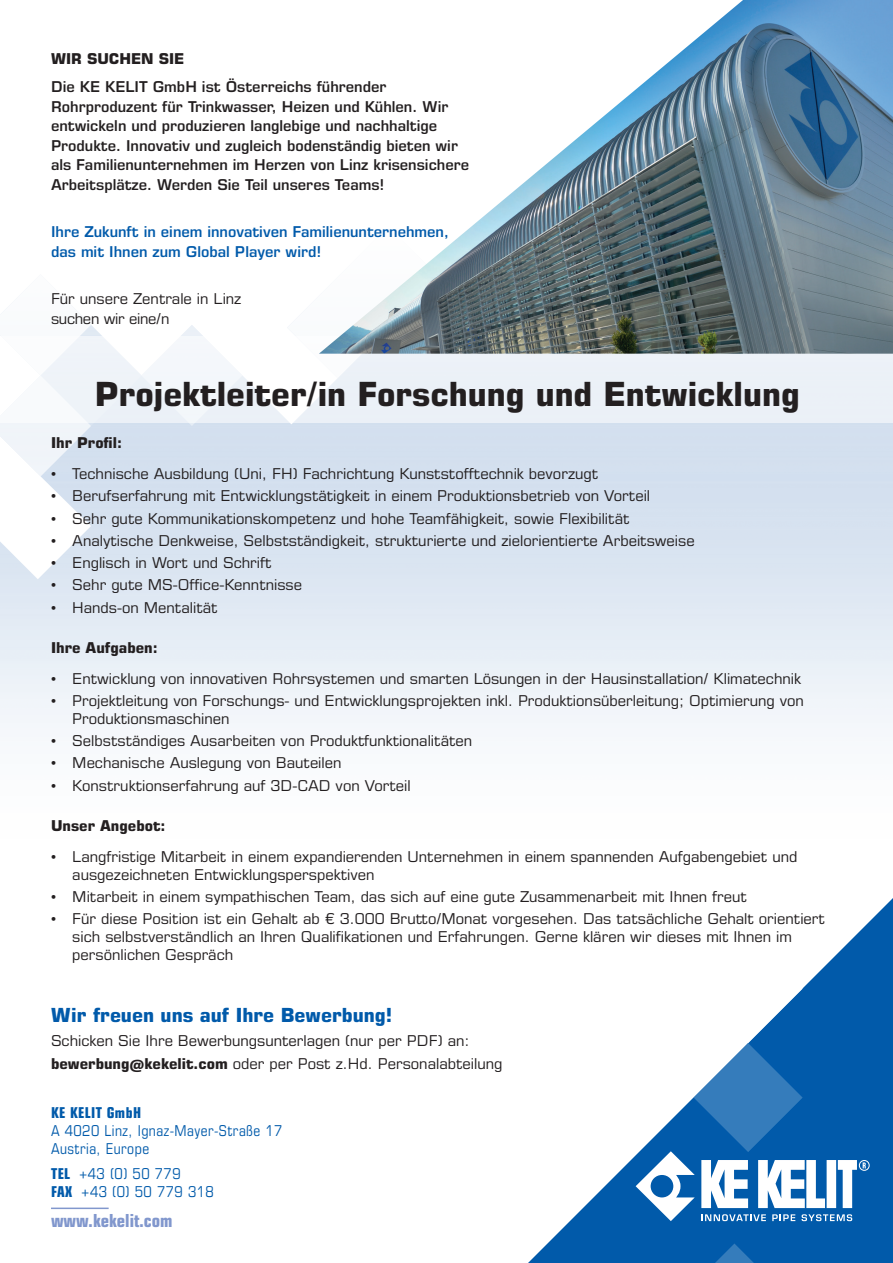
<style>
.page{position:relative;width:893px;height:1263px;background:#fff}
.page>*{position:absolute;margin:0;border:0;box-sizing:border-box;transform-origin:0 0}
.t1{font:700 33.45px "Eurostile LT Pro";color:#231f20}
.t2{font:700 19.5px "Eurostile LT Pro";color:#015aaa}
.t3{font:700 condensed 18px "Eurostile LT Pro";color:#8197cd}
.t4{font:15px/18px "Eurostile LT Pro";color:#231f20}
.t5{font:600 15px/19.5px "Eurostile LT Pro";color:#231f20}
.t6{font:600 15px/19.5px "Eurostile LT Pro";color:#015aaa}
.t7{font:condensed 15px/18px "Eurostile LT Pro";letter-spacing:.03em;color:#015aaa}
.t8{font:700 15px "Eurostile LT Pro";color:#231f20}
.t9{font:700 condensed 15px "Eurostile LT Pro";letter-spacing:.03em;color:#015aaa}
.s1{font-weight:700}
</style>
<div class="page">
<svg style="left:528px;top:898px;width:365px;height:365px"></svg>
<svg style="left:0;top:274px;width:586px;height:305px;fill:#d7e2f0"></svg>
<svg style="left:680px;top:1243px;width:109px;height:20px;background:#0a5fac"></svg>
<div style="left:0;top:336px;width:893px;height:86px;background:linear-gradient(to right,#f6f9fc,#e8eff6)"></div>
<svg style="left:636px;top:934px;width:234px;height:287px"></svg>
<hr style="left:51px;top:1207px;width:58px;height:2px;background:#8197cd">
<img style="left:319px;top:0;width:574px;height:354px">
<p class="t8" style="left:51px;top:50px;width:135px">WIR SUCHEN SIE</p>
<p class="t5" style="left:51px;top:77px;width:420px">Die KE KELIT GmbH ist Österreichs führender Rohrproduzent für Trinkwasser, Heizen und Kühlen. Wir entwickeln und produzieren langlebige und nachhaltige Produkte. Innovativ und zugleich bodenständig bieten wir als Familienunternehmen im Herzen von Linz krisensichere Arbeitsplätze. Werden Sie Teil unseres Teams!</p>
<p class="t6" style="left:51px;top:222px;width:400px">Ihre Zukunft in einem innovativen Familienunternehmen, das mit Ihnen zum Global Player wird!</p>
<p class="t4" style="left:51px;top:289px;width:192px;line-height:19.5px">Für unsere Zentrale in Linz suchen wir eine/n</p>
<h1 class="t1" style="left:95px;top:373px;width:706px">Projektleiter/in Forschung und Entwicklung</h1>
<p class="t8" style="left:51px;top:434px;width:73px">Ihr Profil:</p>
<p class="t4" style="left:51px;top:465px;width:549px">• Technische Ausbildung (Uni, FH) Fachrichtung Kunststofftechnik bevorzugt</p>
<p class="t4" style="left:51px;top:487px;width:601px">• Berufserfahrung mit Entwicklungstätigkeit in einem Produktionsbetrieb von Vorteil</p>
<p class="t4" style="left:51px;top:509px;width:580px">• Sehr gute Kommunikationskompetenz und hohe Teamfähigkeit, sowie Flexibilität</p>
<p class="t4" style="left:51px;top:531px;width:645px">• Analytische Denkweise, Selbstständigkeit, strukturierte und zielorientierte Arbeitsweise</p>
<p class="t4" style="left:51px;top:553px;width:222px">• Englisch in Wort und Schrift</p>
<p class="t4" style="left:51px;top:576px;width:253px">• Sehr gute MS-Office-Kenntnisse</p>
<p class="t4" style="left:51px;top:598px;width:168px">• Hands-on Mentalität</p>
<p class="t8" style="left:51px;top:638px;width:108px">Ihre Aufgaben:</p>
<p class="t4" style="left:51px;top:669px;width:752px">• Entwicklung von innovativen Rohrsystemen und smarten Lösungen in der Hausinstallation/ Klimatechnik</p>
<p class="t4" style="left:72px;top:691px;width:733px;text-indent:-21px">• Projektleitung von Forschungs- und Entwicklungsprojekten inkl. Produktionsüberleitung; Optimierung von<br>Produktionsmaschinen</p>
<p class="t4" style="left:51px;top:731px;width:423px">• Selbstständiges Ausarbeiten von Produktfunktionalitäten</p>
<p class="t4" style="left:51px;top:754px;width:292px">• Mechanische Auslegung von Bauteilen</p>
<p class="t4" style="left:51px;top:776px;width:361px">• Konstruktionserfahrung auf 3D-CAD von Vorteil</p>
<p class="t8" style="left:51px;top:816px;width:116px">Unser Angebot:</p>
<p class="t4" style="left:72px;top:847px;width:727px;text-indent:-21px">• Langfristige Mitarbeit in einem expandierenden Unternehmen in einem spannenden Aufgabengebiet und ausgezeichneten Entwicklungsperspektiven</p>
<p class="t4" style="left:51px;top:887px;width:697px">• Mitarbeit in einem sympathischen Team, das sich auf eine gute Zusammenarbeit mit Ihnen freut</p>
<p class="t4" style="left:72px;top:909px;width:754px;text-indent:-21px">• Für diese Position ist ein Gehalt ab € 3.000 Brutto/Monat vorgesehen. Das tatsächliche Gehalt orientiert sich selbstverständlich an Ihren Qualifikationen und Erfahrungen. Gerne klären wir dieses mit Ihnen im persönlichen Gespräch</p>
<h2 class="t2" style="left:51px;top:1003px;width:343px">Wir freuen uns auf Ihre Bewerbung!</h2>
<p class="t4" style="left:51px;top:1028px;width:453px;line-height:23.7px">Schicken Sie Ihre Bewerbungsunterlagen (nur per PDF) an: <span class="s1">bewerbung@kekelit.com</span> oder per Post z.Hd. Personalabteilung</p>
<p class="t9" style="left:51px;top:1103px;width:92px">KE KELIT GmbH</p>
<p class="t7" style="left:51px;top:1121px;width:233px">A 4020 Linz, Ignaz-Mayer-Straße 17<br>Austria, Europe</p>
<p class="t7" style="left:51px;top:1164px;width:164px"><span class="s1">TEL</span> +43 (0) 50 779<br><span class="s1">FAX</span> +43 (0) 50 779 318</p>
<p class="t3" style="left:51px;top:1210px;width:123px">www.kekelit.com</p>
</div>
